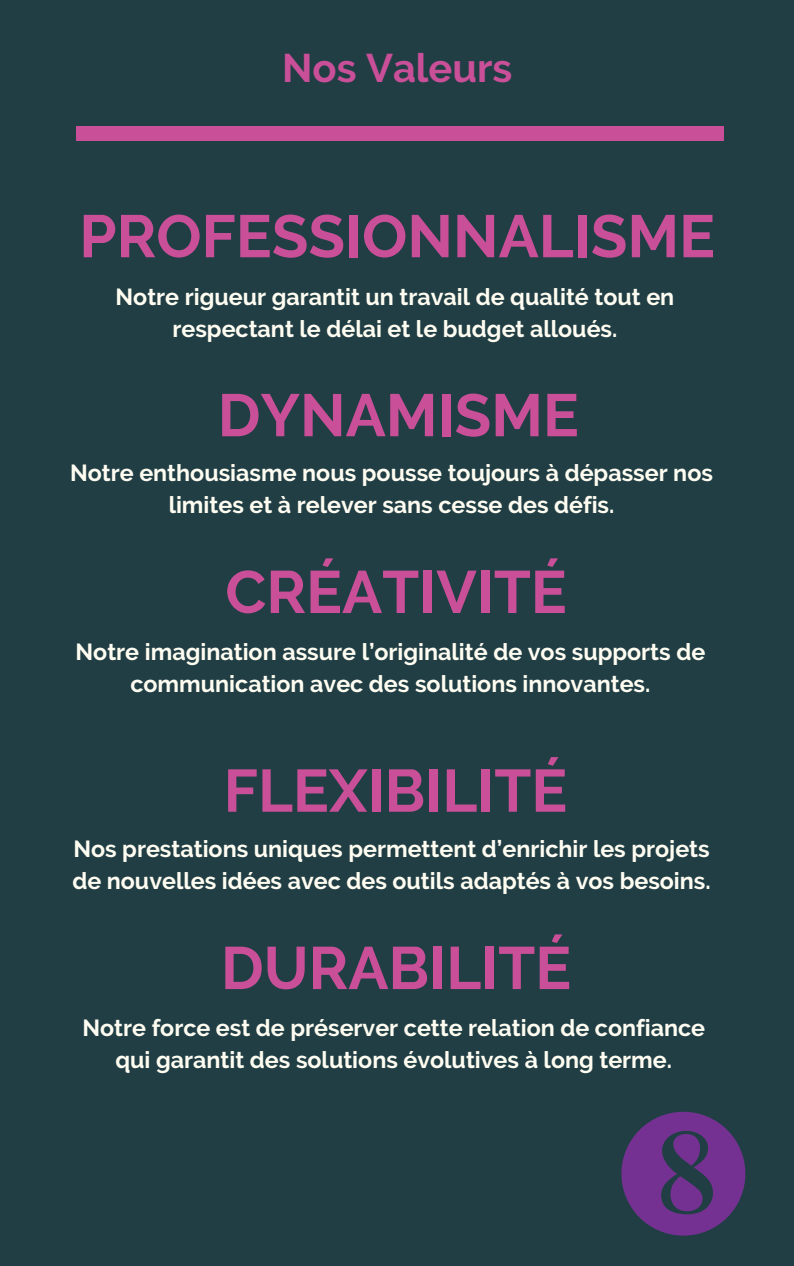
<style>
.page{position:relative;width:794px;height:1266px;background:#fff}
.page>*{position:absolute;margin:0;border:0;box-sizing:border-box;transform-origin:0 0}
.t1{font:700 59.7px "Raleway";color:#c94f98}
.t2{font:700 39.83px "Raleway";color:#c94f98}
.t3{font:700 23.25px/32.1px "Raleway";color:#fffdf1;text-align:center}
</style>
<div class="page">
<div style="left:0;top:0;width:793px;height:1266px;background:#213e45"></div>
<div style="left:76px;top:127px;width:647px;height:14px;background:#c94f98"></div>
<svg style="left:621px;top:1111px;width:124px;height:124px"></svg>
<h2 class="t2" style="left:282px;top:45px;width:231px">Nos Valeurs</h2>
<h1 class="t1" style="left:79px;top:201px;width:637px">PROFESSIONNALISME</h1>
<p class="t3" style="left:115px;top:280px;width:560px">Notre rigueur garantit un travail de qualité tout en respectant le délai et le budget alloués.</p>
<h1 class="t1" style="left:218px;top:380px;width:362px">DYNAMISME</h1>
<p class="t3" style="left:70px;top:457px;width:644px">Notre enthousiasme nous pousse toujours à dépasser nos limites et à relever sans cesse des défis.</p>
<h1 class="t1" style="left:225px;top:557px;width:343px">CRÉATIVITÉ</h1>
<p class="t3" style="left:75px;top:636px;width:631px">Notre imagination assure l’originalité de vos supports de communication avec des solutions innovantes.</p>
<h1 class="t1" style="left:223px;top:755px;width:345px">FLEXIBILITÉ</h1>
<p class="t3" style="left:72px;top:833px;width:639px;text-align:left">Nos prestations uniques permettent d’enrichir les projets de nouvelles idées avec des outils adaptés à vos besoins.</p>
<h1 class="t1" style="left:221px;top:933px;width:351px">DURABILITÉ</h1>
<p class="t3" style="left:82px;top:1012px;width:624px">Notre force est de préserver cette relation de confiance qui garantit des solutions évolutives à long terme.</p>
</div>
